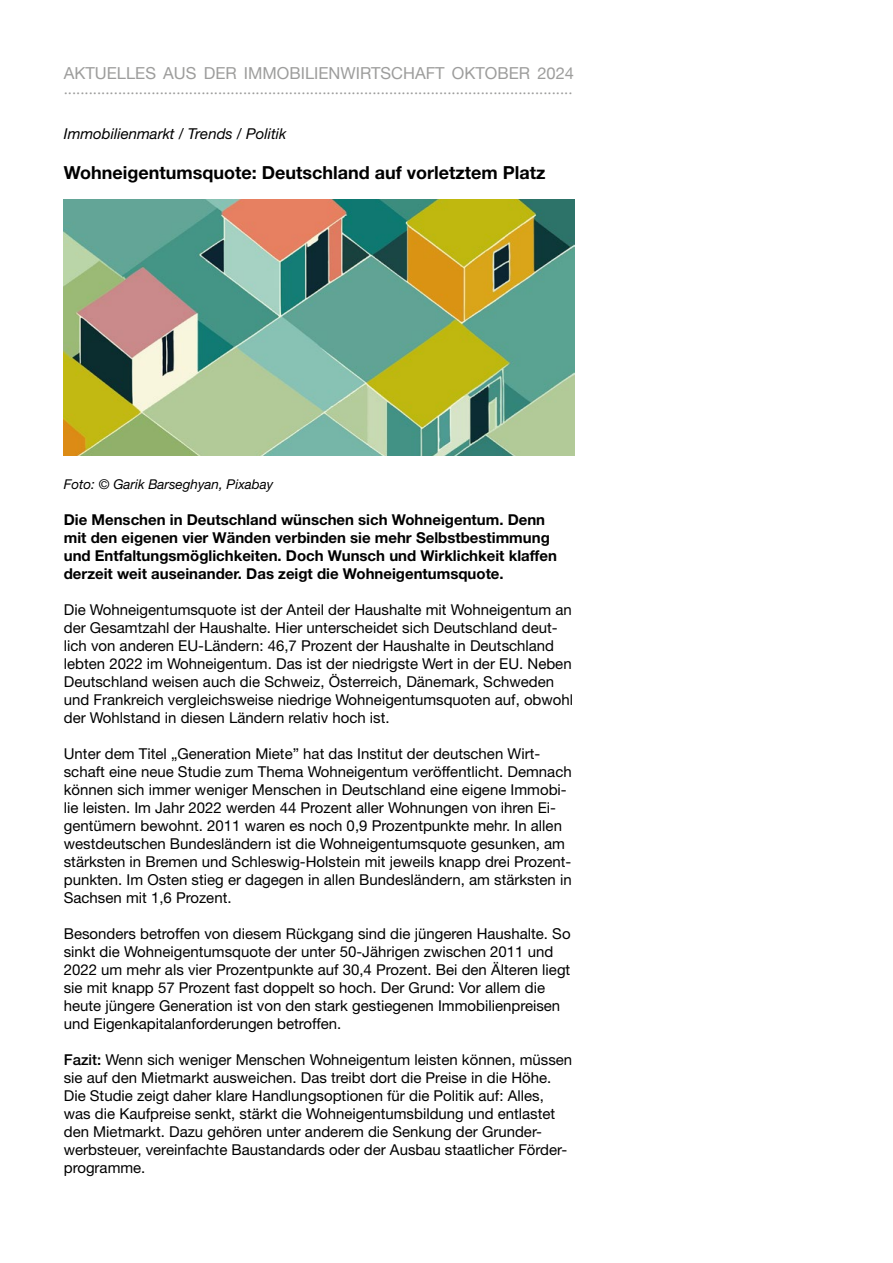
<style>
.page{position:relative;width:893px;height:1263px;background:#fff}
.page>*{position:absolute;margin:0;border:0;box-sizing:border-box;transform-origin:0 0}
.t1{font:700 18px "Helvetica Neue LT";color:#000}
.t2{font:16.5px "Helvetica Neue";color:#9d9d9c}
.t3{font:15px/18px "Helvetica Neue LT";color:#000}
.t4{font:700 15px/18px "Helvetica Neue LT";color:#000}
.t5{font:15px "Helvetica Neue";color:#9d9d9c}
.t6{font:italic 15px "Helvetica Neue LT";color:#000}
.t7{font:italic 13.5px "Helvetica Neue LT";color:#000}
.s1{font-weight:500}
</style>
<div class="page">
<img style="left:64px;top:200px;width:510px;height:255px">
<p class="t2" style="left:64px;top:62px;width:512px">AKTUELLES AUS DER IMMOBILIENWIRTSCHAFT OKTOBER 2024</p>
<p class="t5" style="left:64px;top:81px;width:510px">··························································································································</p>
<p class="t6" style="left:64px;top:125px;width:224px">Immobilienmarkt / Trends / Politik</p>
<p class="t1" style="left:64px;top:161px;width:483px">Wohneigentumsquote: Deutschland auf vorletztem Platz</p>
<p class="t7" style="left:64px;top:476px;width:211px">Foto: © Garik Barseghyan, Pixabay</p>
<p class="t4" style="left:64px;top:511px;width:495px">Die Menschen in Deutschland wünschen sich Wohneigentum. Denn mit den eigenen vier Wänden verbinden sie mehr Selbstbestimmung und Entfaltungsmöglichkeiten. Doch Wunsch und Wirklichkeit klaffen derzeit weit auseinander. Das zeigt die Wohneigentumsquote.</p>
<p class="t3" style="left:64px;top:601px;width:511px">Die Wohneigentumsquote ist der Anteil der Haushalte mit Wohneigentum an der Gesamtzahl der Haushalte. Hier unterscheidet sich Deutschland deut&shy;lich von anderen EU-Ländern: 46,7 Prozent der Haushalte in Deutschland lebten 2022 im Wohneigentum. Das ist der niedrigste Wert in der EU. Neben Deutschland weisen auch die Schweiz, Österreich, Dänemark, Schweden und Frankreich vergleichsweise niedrige Wohneigentumsquoten auf, obwohl der Wohlstand in diesen Ländern relativ hoch ist.</p>
<p class="t3" style="left:64px;top:745px;width:509px">Unter dem Titel „Generation Miete” hat das Institut der deutschen Wirt&shy;schaft eine neue Studie zum Thema Wohneigentum veröffentlicht. Demnach können sich immer weniger Menschen in Deutschland eine eigene Immobi&shy;lie leisten. Im Jahr 2022 werden 44 Prozent aller Wohnungen von ihren Ei&shy;gentümern bewohnt. 2011 waren es noch 0,9 Prozentpunkte mehr. In allen westdeutschen Bundesländern ist die Wohneigentumsquote gesunken, am stärksten in Bremen und Schleswig-Holstein mit jeweils knapp drei Prozent&shy;punkten. Im Osten stieg er dagegen in allen Bundesländern, am stärksten in Sachsen mit 1,6 Prozent.</p>
<p class="t3" style="left:64px;top:925px;width:508px">Besonders betroffen von diesem Rückgang sind die jüngeren Haushalte. So sinkt die Wohneigentumsquote der unter 50-Jährigen zwischen 2011 und 2022 um mehr als vier Prozentpunkte auf 30,4 Prozent. Bei den Älteren liegt sie mit knapp 57 Prozent fast doppelt so hoch. Der Grund: Vor allem die heute jüngere Generation ist von den stark gestiegenen Immobilienpreisen und Eigenkapitalanforderungen betroffen.</p>
<p class="t3" style="left:64px;top:1051px;width:510px"><span class="s1">Fazit:</span> Wenn sich weniger Menschen Wohneigentum leisten können, müssen sie auf den Mietmarkt ausweichen. Das treibt dort die Preise in die Höhe.<br>Die Studie zeigt daher klare Handlungsoptionen für die Politik auf: Alles, was die Kaufpreise senkt, stärkt die Wohneigentumsbildung und entlastet den Mietmarkt. Dazu gehören unter anderem die Senkung der Grunder&shy;werbsteuer, vereinfachte Baustandards oder der Ausbau staatlicher Förder&shy;programme.</p>
</div>
